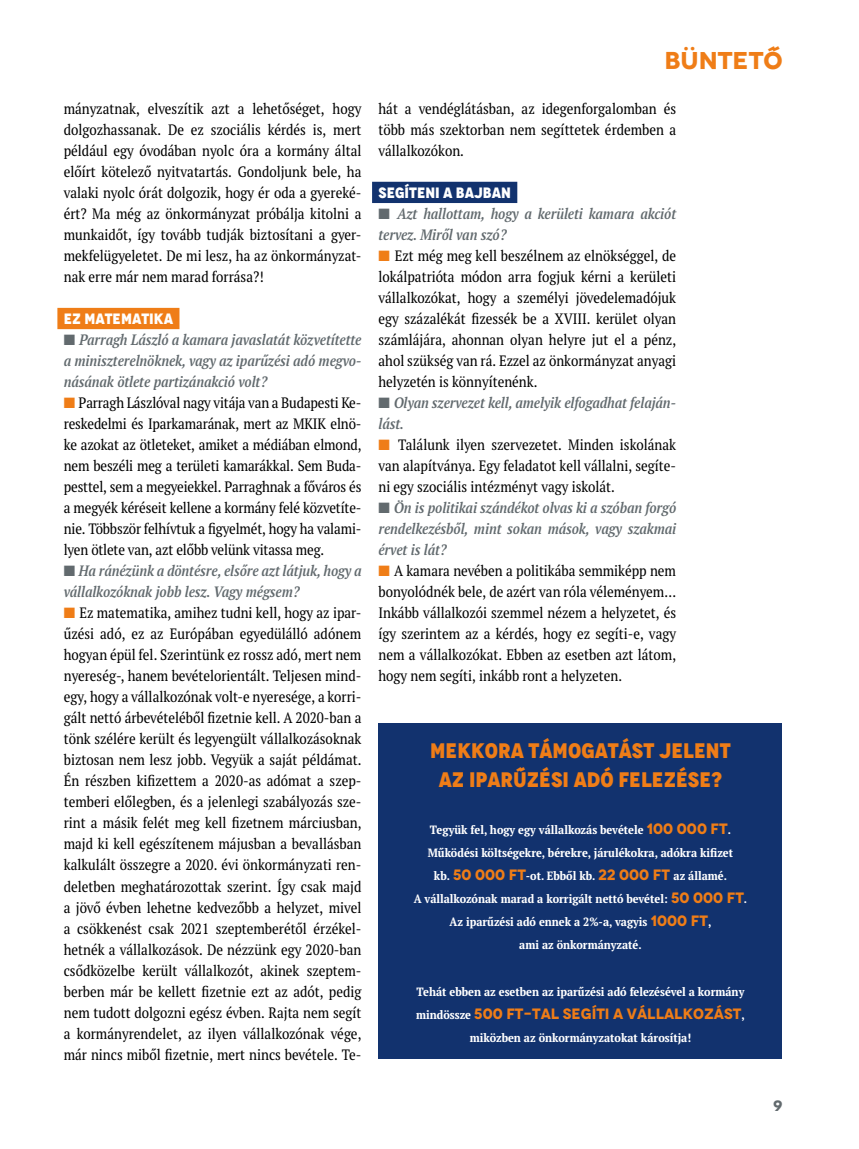
<style>
.page{position:relative;width:859px;height:1149px;background:#fff}
.page>*{position:absolute;margin:0;border:0;box-sizing:border-box;transform-origin:0 0}
.t1{font:700 expanded 24.3px "Novecento";color:#ef7d17}
.t2{font:700 21px/29.1px "Novecento Narrow Ult";color:#ef7d17;text-align:center}
.t3{font:15px/21px "PT Serif Pro Narrow";color:#000;text-align:justify}
.t4{font:italic 600 15px/21px "PT Serif Pro Narrow";color:#626a6e}
.t5{font:700 15px "Novecento";color:#ef7d17}
.t6{font:700 15px "Novecento Narrow Ult";color:#fff}
.t7{font:700 expanded 15px "Novecento";color:#626a6e}
.t8{font:700 12px/23.1px "PT Serif Pro Narrow";color:#fff;text-align:center}
.s1{color:#ef7d17}
.s2{font-family:"Novecento";font-size:15px;color:#ef7d17}
.s3{font-family:"PT Serif Pro Narrow";font-size:12px;color:#fff}
</style>
<div class="page">
<div style="left:57px;top:308px;width:122px;height:21px;background:#ef7d17"></div>
<div style="left:372px;top:182px;width:145px;height:21px;background:#12326e"></div>
<div style="left:378px;top:723px;width:404px;height:335px;background:#12326e"></div>
<p class="t3" style="left:64px;top:98px;width:299px">mányzatnak, elveszítik azt a lehetőséget, hogy dolgozhassanak. De ez szociális kérdés is, mert például egy óvodában nyolc óra a kormány által előírt kötelező nyitvatartás. Gondoljunk bele, ha valaki nyolc órát dolgozik, hogy ér oda a gyereké&shy;ért? Ma még az önkormányzat próbálja kitolni a munkaidőt, így tovább tudják biztosítani a gyer&shy;mekfelügyeletet. De mi lesz, ha az önkormányzat&shy;nak erre már nem marad forrása?!</p>
<p class="t6" style="left:64px;top:309px;width:111px">EZ MATEMATIKA</p>
<p class="t4" style="left:64px;top:329px;width:299px;text-align:justify">■ Parragh László a kamara javaslatát közvetítette a miniszterelnöknek, vagy az iparűzési adó megvo&shy;násának ötlete partizánakció volt?</p>
<p class="t3" style="left:64px;top:392px;width:299px"><span class="s1">■</span> Parragh Lászlóval nagy vitája van a Budapesti Ke&shy;reskedelmi és Iparkamarának, mert az MKIK elnö&shy;ke azokat az ötleteket, amiket a médiában elmond, nem beszéli meg a területi kamarákkal. Sem Buda&shy;pesttel, sem a megyeiekkel. Parraghnak a főváros és a megyék kéréseit kellene a kormány felé közvetíte&shy;nie. Többször felhívtuk a figyelmét, hogy ha valami&shy;lyen ötlete van, azt előbb velünk vitassa meg.</p>
<p class="t4" style="left:64px;top:560px;width:299px">■ Ha ránézünk a döntésre, elsőre azt látjuk, hogy a vállalkozóknak jobb lesz. Vagy mégsem?</p>
<p class="t3" style="left:64px;top:602px;width:299px;text-align:left"><span class="s1">■</span> Ez matematika, amihez tudni kell, hogy az ipar-- űzési adó, ez az Európában egyedülálló adónem hogyan épül fel. Szerintünk ez rossz adó, mert nem nyereség-, hanem bevételorientált. Teljesen mind&shy;egy, hogy a vállalkozónak volt-e nyeresége, a korri&shy;gált nettó árbevételéből fizetnie kell. A 2020-ban a tönk szélére került és legyengült vállalkozásoknak biztosan nem lesz jobb. Vegyük a saját példámat.<br>Én részben kifizettem a 2020-as adómat a szep&shy;temberi előlegben, és a jelenlegi szabályozás sze&shy;rint a másik felét meg kell fizetnem márciusban, majd ki kell egészítenem májusban a bevallásban kalkulált összegre a 2020. évi önkormányzati ren&shy;deletben meghatározottak szerint. Így csak majd a jövő évben lehetne kedvezőbb a helyzet, mivel a csökkenést csak 2021 szeptemberétől érzékel&shy;hetnék a vállalkozások. De nézzünk egy 2020-ban csődközelbe került vállalkozót, akinek szeptem&shy;berben már be kellett fizetnie ezt az adót, pedig nem tudott dolgozni egész évben. Rajta nem segít a kormányrendelet, az ilyen vállalkozónak vége, már nincs miből fizetnie, mert nincs bevétele. Te-</p>
<h1 class="t1" style="left:664px;top:46px;width:120px">Büntető</h1>
<p class="t3" style="left:378px;top:98px;width:299px">hát a vendéglátásban, az idegenforgalomban és több más szektorban nem segíttetek érdemben a vállalkozókon.</p>
<p class="t6" style="left:378px;top:183px;width:134px">SEGÍTENI A BAJBAN</p>
<p class="t4" style="left:378px;top:203px;width:299px">■ Azt hallottam, hogy a kerületi kamara akciót tervez. Miről van szó?</p>
<p class="t3" style="left:378px;top:245px;width:299px"><span class="s1">■</span> Ezt még meg kell beszélnem az elnökséggel, de lokálpatrióta módon arra fogjuk kérni a kerületi vállalkozókat, hogy a személyi jövedelemadójuk egy százalékát fizessék be a XVIII. kerület olyan számlájára, ahonnan olyan helyre jut el a pénz, ahol szükség van rá. Ezzel az önkormányzat anyagi helyzetén is könnyítenénk.</p>
<p class="t4" style="left:378px;top:392px;width:299px">■ Olyan szervezet kell, amelyik elfogadhat felaján&shy;lást.</p>
<p class="t3" style="left:378px;top:434px;width:299px"><span class="s1">■</span> Találunk ilyen szervezetet. Minden iskolának van alapítványa. Egy feladatot kell vállalni, segíte&shy;ni egy szociális intézményt vagy iskolát.</p>
<p class="t4" style="left:378px;top:497px;width:299px;text-align:justify">■ Ön is politikai szándékot olvas ki a szóban forgó rendelkezésből, mint sokan mások, vagy szakmai érvet is lát?</p>
<p class="t3" style="left:378px;top:560px;width:299px"><span class="s1">■</span> A kamara nevében a politikába semmiképp nem bonyolódnék bele, de azért van róla véleményem… Inkább vállalkozói szemmel nézem a helyzetet, és így szerintem az a kérdés, hogy ez segíti-e, vagy nem a vállalkozókat. Ebben az esetben azt látom, hogy nem segíti, inkább ront a helyzeten.</p>
<h2 class="t2" style="left:430px;top:736px;width:302px">MEKKORA TÁMOGATÁST JELENT<br>AZ IPARŰZÉSI ADÓ FELEZÉSE?</h2>
<p class="t8" style="left:414px;top:817px;width:335px">Tegyük fel, hogy egy vállalkozás bevétele <span class="s2">100 000 FT</span>.<br>Működési költségekre, bérekre, járulékokra, adókra kifizet<br>kb. <span class="s2">50 000 FT</span>-ot. Ebből kb. <span class="s2">22 000 FT</span> az államé.<br>A vállalkozónak marad a korrigált nettó bevétel: <span class="s2">50 000 FT</span>.<br>Az iparűzési adó ennek a 2%-a, vagyis <span class="s2">1000 FT</span>,<br>ami az önkormányzaté.</p>
<p class="t8" style="left:416px;top:979px;width:329px">Tehát ebben az esetben az iparűzési adó felezésével a kormány</p>
<p class="t5" style="left:416px;top:1003px;width:330px"><span class="s3">mindössze</span> 500 FT-TAL SEGÍTI A VÁLLALKOZÁST<span class="s3">,</span></p>
<p class="t8" style="left:470px;top:1025px;width:223px">miközben az önkormányzatokat károsítja!</p>
<p class="t7" style="left:773px;top:1095px;width:11px">9</p>
</div>
